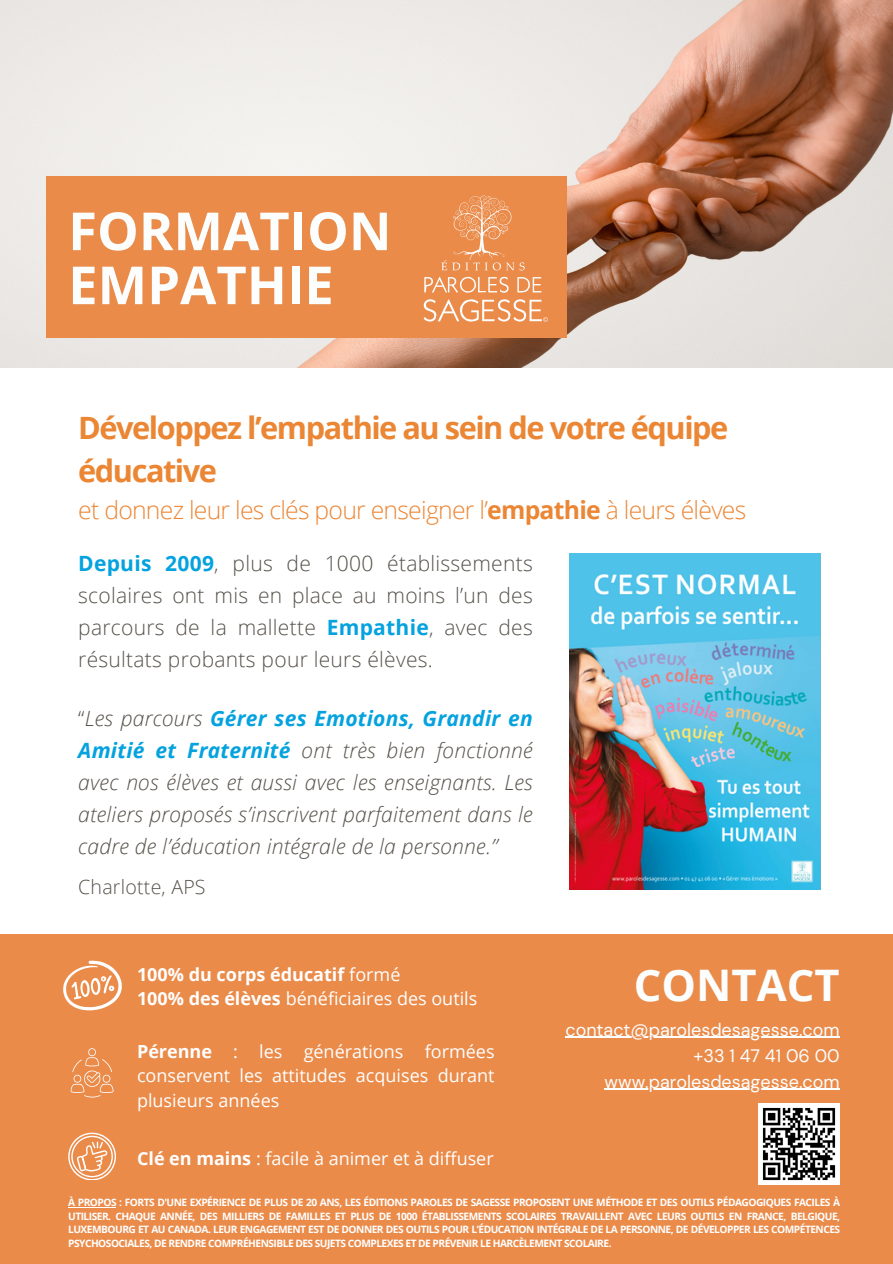
<style>
.page{position:relative;width:893px;height:1264px;background:#fff}
.page>*{position:absolute;margin:0;border:0;box-sizing:border-box;transform-origin:0 0}
.t1{font:700 52.5px/54px "Open Sans";color:#fcfefe}
.t2{font:700 43.5px "Open Sans";color:#fcfefe}
.t3{font:700 30.75px/42.8px "Open Sans";letter-spacing:-.05em;color:#eb8634}
.t4{font:300 24.75px "Open Sans";letter-spacing:-.03em;color:#eb8634}
.t5{font:italic 300 21px/32px "Open Sans";letter-spacing:.01em;color:#56514a;text-align:justify}
.t6{font:300 21px/32px "Open Sans";letter-spacing:.015em;color:#56514a;text-align:justify}
.t7{font:300 19.5px "Open Sans";letter-spacing:.015em;color:#56514a}
.t8{font:18px/24.3px "Open Sans";color:#fff;text-align:justify}
.t9{font:18px "DM Sans";color:#fcfefe}
.t10{font:700 18px/24.3px "Open Sans";color:#fff}
.t11{font:700 10.2px/13.6px "Open Sans";letter-spacing:-.05em;color:#fff;text-align:justify}
.s1{font-weight:700}
.s2{font-weight:700;color:#04a2de}
.s3{font-style:normal}
.s4{font-weight:400}
</style>
<div class="page">
<img style="left:0;top:0;width:892px;height:368px">
<div style="left:47px;top:176px;width:520px;height:161px;background:#ea8b4a"></div>
<svg style="left:423px;top:195px;width:125px;height:127px"></svg>
<div style="left:0;top:934px;width:892px;height:329px;background:#ea8b4a"></div>
<svg style="left:63px;top:960px;width:59px;height:50px"></svg>
<svg style="left:71px;top:1048px;width:42px;height:49px"></svg>
<svg style="left:68px;top:1132px;width:47px;height:47px"></svg>
<img style="left:758px;top:1103px;width:81px;height:81px">
<img style="left:569px;top:553px;width:251px;height:336px">
<hr style="left:565px;top:1036px;width:65px;height:2px;background:#fcfefe">
<hr style="left:630px;top:1036px;width:209px;height:2px;background:#fcfefe">
<hr style="left:604px;top:1088px;width:235px;height:1px;background:#fcfefe">
<hr style="left:68px;top:1206px;width:48px;height:1px;background:#fff">
<p class="t1" style="left:68px;top:203px;width:325px">FORMATION<br>EMPATHIE</p>
<p class="t3" style="left:78px;top:406px;width:651px">Développez l’empathie au sein de votre équipe éducative</p>
<p class="t4" style="left:78px;top:492px;width:669px">et donnez leur les clés pour enseigner l’<span class="s1">empathie</span> à leurs élèves</p>
<h3 class="t6" style="left:78px;top:546px;width:456px"><span class="s2">Depuis 2009</span>, plus de 1000 établissements scolaires ont mis en place au moins l’un des parcours de la mallette <span class="s2">Empathie</span>, avec des résultats probants pour leurs élèves.</h3>
<h3 class="t5" style="left:78px;top:702px;width:456px"><span class="s3">“</span>Les parcours <span class="s2">Gérer ses Emotions, Grandir en Amitié et Fraternité</span> ont très bien fonctionné avec nos élèves et aussi avec les enseignants. Les ateliers proposés s’inscrivent parfaitement dans le cadre de l’éducation intégrale de la personne.”</h3>
<h3 class="t7" style="left:78px;top:873px;width:129px">Charlotte, APS</h3>
<h4 class="t10" style="left:137px;top:962px;width:342px">100% du corps éducatif <span class="s4">formé<br></span>100% des élèves <span class="s4">bénéficiaires des outils</span></h4>
<h4 class="t8" style="left:137px;top:1038px;width:359px"><span class="s1">Pérenne</span> : les générations formées conservent les attitudes acquises durant plusieurs années</h4>
<p class="t2" style="left:633px;top:954px;width:207px">CONTACT</p>
<p class="t9" style="left:565px;top:1017px;width:276px">contact@parolesdesagesse.com</p>
<p class="t9" style="left:693px;top:1043px;width:148px">+33 1 47 41 06 00</p>
<p class="t9" style="left:604px;top:1069px;width:236px">www.parolesdesagesse.com</p>
<h4 class="t8" style="left:137px;top:1146px;width:358px"><span class="s1">Clé en mains</span> : facile à animer et à diffuser</h4>
<h4 class="t11" style="left:68px;top:1195px;width:773px">À PROPOS : FORTS D'UNE EXPÉRIENCE DE PLUS DE 20 ANS, LES ÉDITIONS PAROLES DE SAGESSE PROPOSENT UNE MÉTHODE ET DES OUTILS PÉDAGOGIQUES FACILES À UTILISER. CHAQUE ANNÉE, DES MILLIERS DE FAMILLES ET PLUS DE 1000 ÉTABLISSEMENTS SCOLAIRES TRAVAILLENT AVEC LEURS OUTILS EN FRANCE, BELGIQUE, LUXEMBOURG ET AU CANADA. LEUR ENGAGEMENT EST DE DONNER DES OUTILS POUR L’ÉDUCATION INTÉGRALE DE LA PERSONNE, DE DÉVELOPPER LES COMPÉTENCES PSYCHOSOCIALES, DE RENDRE COMPRÉHENSIBLE DES SUJETS COMPLEXES ET DE PRÉVENIR LE HARCÈLEMENT SCOLAIRE.</h4>
</div>
